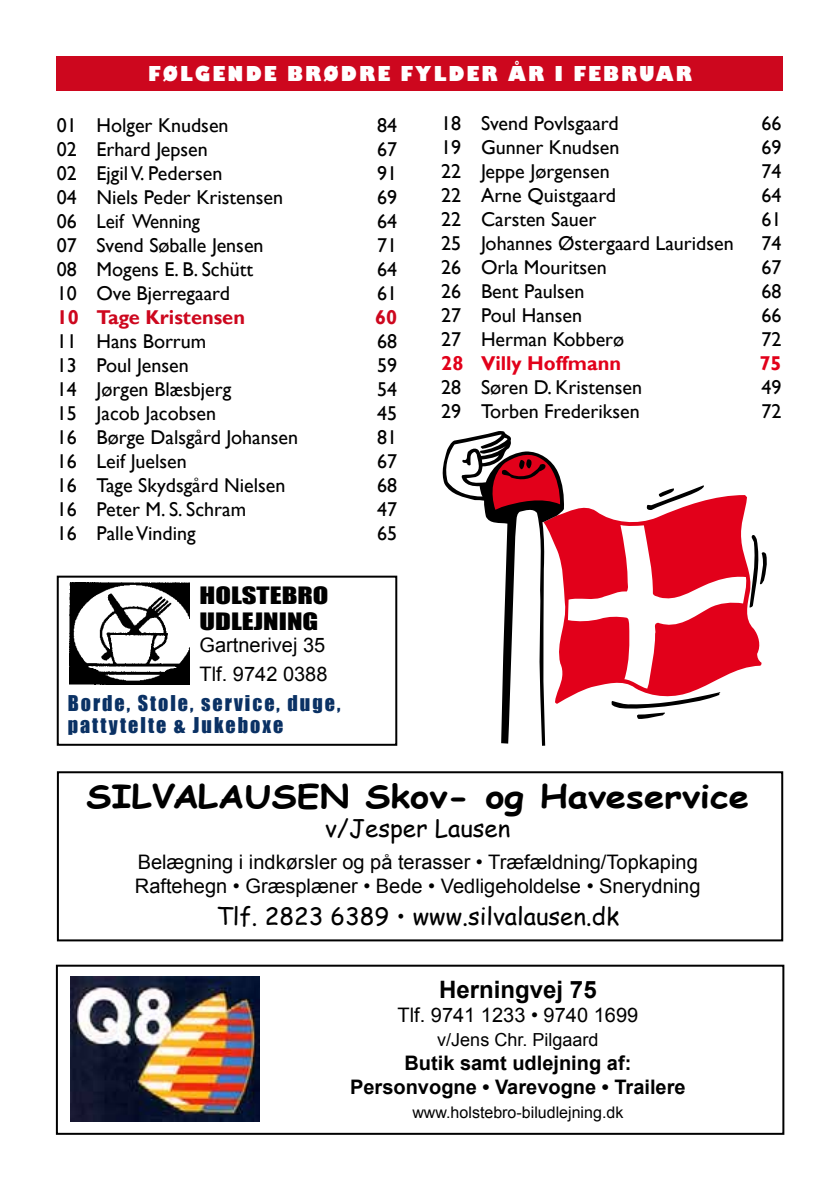
<style>
.page{position:relative;width:840px;height:1191px;background:#fff}
.page>*{position:absolute;margin:0;border:0;box-sizing:border-box;transform-origin:0 0}
.t1{font:700 32px "Comic Sans MS";color:#000;scale:1.14 1}
.t2{font:24px "Comic Sans MS";color:#000}
.t3{font:700 24px "Arial";color:#000}
.t4{font:22px/26px "Impact";color:#000;scale:1.3 1}
.t5{font:20px "Gill Sans";color:#000}
.t6{font:20px/24px "Arial";color:#000}
.t7{font:700 20px/24px "Arial";color:#000;text-align:center}
.t8{font:20px/22px "Impact";letter-spacing:.1em;color:#0a3164}
.t9{font:800 20px "Gill Sans";letter-spacing:.12em;color:#fff;scale:.9 1}
.t10{font:700 20px "Gill Sans";color:#cd071e}
.t11{font:700 20px "Gill Sans";color:#e2001a}
.t12{font:18px "Arial";color:#000}
.t13{font:16px "Arial";color:#000}
</style>
<div class="page">
<div style="left:56px;top:964px;width:728px;height:170px;border:2px solid #000"></div>
<div style="left:57px;top:771px;width:725px;height:170px;border:2px solid #000"></div>
<div style="left:57px;top:57px;width:725px;height:34px;background:#cd071e"></div>
<img style="left:71px;top:977px;width:189px;height:144px">
<div style="left:57px;top:575px;width:340px;height:171px;border:2px solid #000"></div>
<img style="left:69px;top:583px;width:121px;height:101px">
<svg style="left:442px;top:431px;width:324px;height:315px"></svg>
<p class="t9" style="left:148px;top:61px;width:605px">FØLGENDE BRØDRE FYLDER ÅR I FEBRUAR</p>
<p class="t5" style="left:57px;top:113px;width:173px">01 Holger Knudsen</p>
<p class="t5" style="left:377px;top:113px;width:21px">84</p>
<p class="t5" style="left:57px;top:137px;width:152px">02 Erhard Jepsen</p>
<p class="t5" style="left:377px;top:137px;width:21px">67</p>
<p class="t5" style="left:57px;top:161px;width:167px">02 Ejgil V. Pedersen</p>
<p class="t5" style="left:377px;top:161px;width:21px">91</p>
<p class="t5" style="left:57px;top:185px;width:228px">04 Niels Peder Kristensen</p>
<p class="t5" style="left:377px;top:185px;width:21px">69</p>
<p class="t5" style="left:57px;top:209px;width:145px">06 Leif Wenning</p>
<p class="t5" style="left:377px;top:209px;width:21px">64</p>
<p class="t5" style="left:57px;top:233px;width:208px">07 Svend Søballe Jensen</p>
<p class="t5" style="left:377px;top:233px;width:21px">71</p>
<p class="t5" style="left:57px;top:257px;width:198px">08 Mogens E. B. Schütt</p>
<p class="t5" style="left:377px;top:257px;width:21px">64</p>
<p class="t5" style="left:57px;top:281px;width:175px">10 Ove Bjerregaard</p>
<p class="t5" style="left:377px;top:281px;width:21px">61</p>
<p class="t10" style="left:57px;top:305px;width:190px">10 Tage Kristensen</p>
<p class="t10" style="left:375px;top:305px;width:24px">60</p>
<p class="t5" style="left:57px;top:329px;width:151px">11 Hans Borrum</p>
<p class="t5" style="left:377px;top:329px;width:21px">68</p>
<p class="t5" style="left:57px;top:353px;width:133px">13 Poul Jensen</p>
<p class="t5" style="left:377px;top:353px;width:21px">59</p>
<p class="t5" style="left:57px;top:377px;width:176px">14 Jørgen Blæsbjerg</p>
<p class="t5" style="left:377px;top:377px;width:21px">54</p>
<p class="t5" style="left:57px;top:401px;width:161px">15 Jacob Jacobsen</p>
<p class="t5" style="left:377px;top:401px;width:21px">45</p>
<p class="t5" style="left:57px;top:425px;width:243px">16 Børge Dalsgård Johansen</p>
<p class="t5" style="left:377px;top:425px;width:21px">81</p>
<p class="t5" style="left:57px;top:449px;width:131px">16 Leif Juelsen</p>
<p class="t5" style="left:377px;top:449px;width:21px">67</p>
<p class="t5" style="left:57px;top:473px;width:230px">16 Tage Skydsgård Nielsen</p>
<p class="t5" style="left:377px;top:473px;width:21px">68</p>
<p class="t5" style="left:57px;top:497px;width:191px">16 Peter M. S. Schram</p>
<p class="t5" style="left:377px;top:497px;width:21px">47</p>
<p class="t5" style="left:57px;top:521px;width:140px">16 Palle Vinding</p>
<p class="t5" style="left:377px;top:521px;width:21px">65</p>
<p class="t4" style="left:199px;top:583px;width:101px">HOLSTEBRO<br>UDLEJNING</p>
<p class="t6" style="left:199px;top:631px;width:129px;line-height:28.8px">Gartnerivej 35<br>Tlf. 9742 0388</p>
<p class="t8" style="left:68px;top:692px;width:274px">Borde, Stole, service, duge, pattytelte &amp; Jukeboxe</p>
<p class="t5" style="left:441px;top:112px;width:179px">18 Svend Povlsgaard</p>
<p class="t5" style="left:761px;top:112px;width:21px">66</p>
<p class="t5" style="left:441px;top:136px;width:179px">19 Gunner Knudsen</p>
<p class="t5" style="left:761px;top:136px;width:21px">69</p>
<p class="t5" style="left:441px;top:160px;width:170px">22 Jeppe Jørgensen</p>
<p class="t5" style="left:761px;top:160px;width:21px">74</p>
<p class="t5" style="left:441px;top:184px;width:176px">22 Arne Quistgaard</p>
<p class="t5" style="left:761px;top:184px;width:21px">64</p>
<p class="t5" style="left:441px;top:208px;width:156px">22 Carsten Sauer</p>
<p class="t5" style="left:761px;top:208px;width:21px">61</p>
<p class="t5" style="left:441px;top:232px;width:294px">25 Johannes Østergaard Lauridsen</p>
<p class="t5" style="left:761px;top:232px;width:21px">74</p>
<p class="t5" style="left:441px;top:256px;width:167px">26 Orla Mouritsen</p>
<p class="t5" style="left:761px;top:256px;width:21px">67</p>
<p class="t5" style="left:441px;top:280px;width:145px">26 Bent Paulsen</p>
<p class="t5" style="left:761px;top:280px;width:21px">68</p>
<p class="t5" style="left:441px;top:304px;width:142px">27 Poul Hansen</p>
<p class="t5" style="left:761px;top:304px;width:21px">66</p>
<p class="t5" style="left:441px;top:328px;width:184px">27 Herman Kobberø</p>
<p class="t5" style="left:761px;top:328px;width:21px">72</p>
<p class="t11" style="left:441px;top:351px;width:181px">28 Villy Hoffmann</p>
<p class="t11" style="left:759px;top:351px;width:24px">75</p>
<p class="t5" style="left:441px;top:376px;width:202px">28 Søren D. Kristensen</p>
<p class="t5" style="left:761px;top:376px;width:21px">49</p>
<p class="t5" style="left:441px;top:400px;width:200px">29 Torben Frederiksen</p>
<p class="t5" style="left:761px;top:400px;width:21px">72</p>
<h1 class="t1" style="left:86px;top:773px;width:582px">SILVALAUSEN Skov- og Haveservice</h1>
<p class="t2" style="left:325px;top:810px;width:186px">v/Jesper Lausen</p>
<p class="t6" style="left:135px;top:850px;width:566px">Belægning i indkørsler og på terasser • Træfældning/Topkaping<br>Raftehegn • Græsplæner • Bede • Vedligeholdelse • Snerydning</p>
<p class="t2" style="left:216px;top:898px;width:404px">Tlf. 2823 6389 • www.silvalausen.dk</p>
<p class="t3" style="left:439px;top:974px;width:159px">Herningvej 75</p>
<p class="t6" style="left:397px;top:1003px;width:242px">Tlf. 9741 1233 • 9740 1699</p>
<p class="t12" style="left:437px;top:1028px;width:163px">v/Jens Chr. Pilgaard</p>
<p class="t7" style="left:350px;top:1052px;width:337px">Butik samt udlejning af:<br>Personvogne • Varevogne • Trailere</p>
<p class="t13" style="left:412px;top:1102px;width:212px">www.holstebro-biludlejning.dk</p>
</div>
